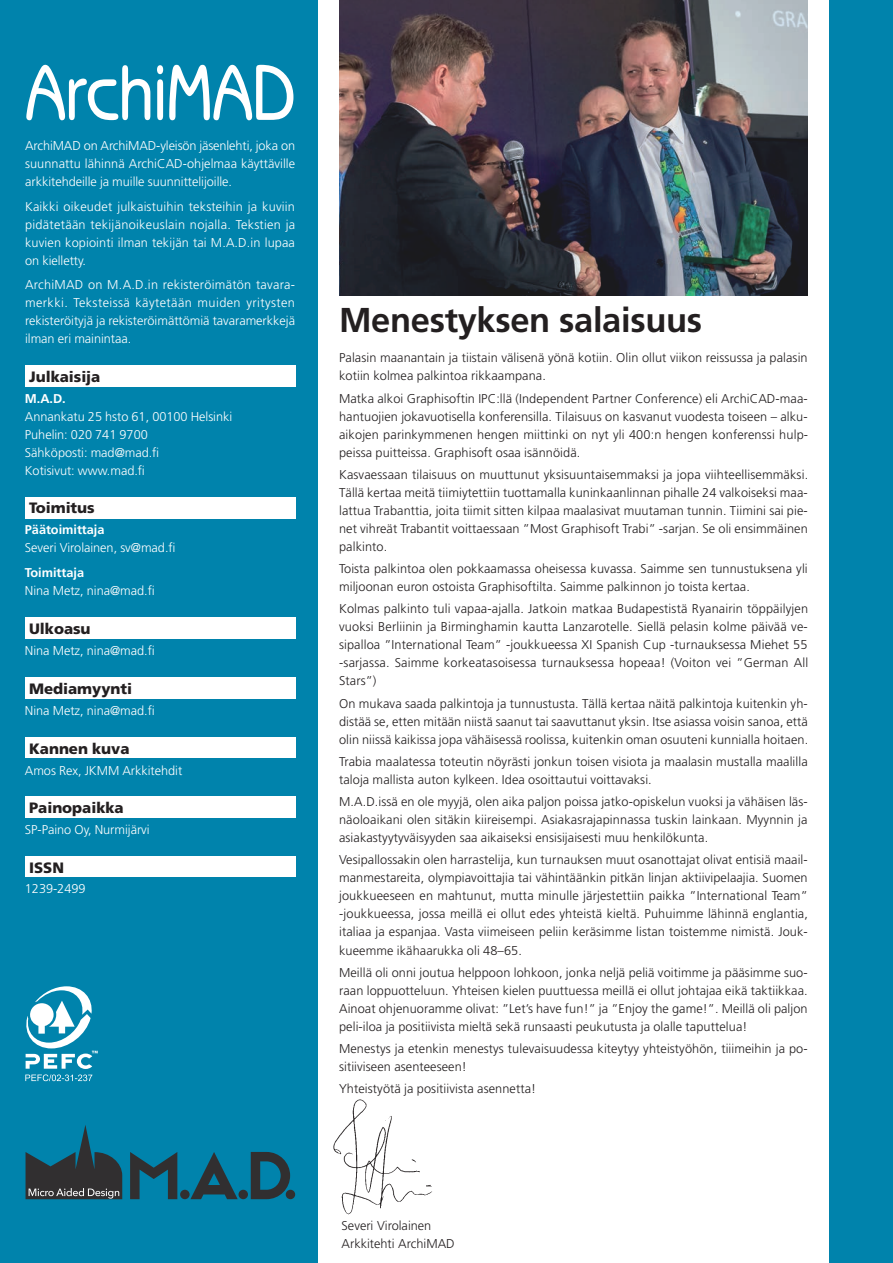
<style>
.page{position:relative;width:893px;height:1263px;background:#fff}
.page>*{position:absolute;margin:0;border:0;box-sizing:border-box;transform-origin:0 0}
.t1{font:700 34.5px "Frutiger";letter-spacing:-.01em;color:#231f20}
.t2{font:900 15px "Frutiger";letter-spacing:-.005em;color:#231f20}
.t3{font:300 12.75px/18px "Frutiger";letter-spacing:.005em;color:#231f20;text-align:justify}
.t4{font:300 12.75px/18px "Frutiger";letter-spacing:-.005em;color:#fff;text-align:justify}
.t5{font:700 12.75px "Frutiger";letter-spacing:-.005em;color:#fff}
</style>
<div class="page">
<div style="left:0;top:0;width:318px;height:1263px;background:#0083ac"></div>
<svg style="left:26px;top:65px;width:267px;height:55px"></svg>
<div style="left:25px;top:365px;width:270px;height:22px;background:#fff"></div>
<div style="left:25px;top:497px;width:270px;height:21px;background:#fff"></div>
<div style="left:25px;top:617px;width:270px;height:21px;background:#fff"></div>
<div style="left:25px;top:677px;width:270px;height:21px;background:#fff"></div>
<div style="left:25px;top:737px;width:270px;height:21px;background:#fff"></div>
<div style="left:25px;top:797px;width:270px;height:21px;background:#fff"></div>
<div style="left:25px;top:857px;width:270px;height:20px;background:#fff"></div>
<img style="left:333px;top:1099px;width:99px;height:116px">
<div style="left:829px;top:0;width:64px;height:1263px;background:#0083ac"></div>
<img style="left:339px;top:0;width:469px;height:296px">
<svg style="left:130px;top:1152px;width:47px;height:47px"></svg>
<svg style="left:251px;top:1152px;width:39px;height:47px"></svg>
<div style="left:180px;top:1190px;width:10px;height:9px;background:#312f30;border-radius:50%"></div>
<div style="left:239px;top:1190px;width:9px;height:9px;background:#312f30;border-radius:50%"></div>
<div style="left:286px;top:1190px;width:9px;height:9px;background:#312f30;border-radius:50%"></div>
<svg style="left:190px;top:1152px;width:48px;height:47px"></svg>
<svg style="left:26px;top:1125px;width:96px;height:74px"></svg>
<svg style="left:25px;top:986px;width:73px;height:95px"></svg>
<p class="t4" style="left:25px;top:137px;width:272px">ArchiMAD on ArchiMAD-yleisön jäsenlehti, joka on suunnattu lähinnä ArchiCAD-ohjelmaa käyttäville arkkitehdeille ja muille suunnittelijoille.</p>
<p class="t4" style="left:25px;top:197px;width:272px">Kaikki oikeudet julkaistuihin teksteihin ja kuviin pidätetään tekijänoikeuslain nojalla. Tekstien ja kuvien kopiointi ilman tekijän tai M.A.D.in lupaa on kielletty.</p>
<p class="t4" style="left:25px;top:276px;width:271px">ArchiMAD on M.A.D.in rekisteröimätön tavara&shy;merkki. Teksteissä käytetään muiden yritysten rekisteröityjä ja rekisteröimättömiä tavaramerkkejä ilman eri mainintaa.</p>
<p class="t2" style="left:29px;top:368px;width:73px">Julkaisija</p>
<p class="t5" style="left:25px;top:391px;width:42px">M.A.D.</p>
<p class="t4" style="left:25px;top:407px;width:209px;text-align:left">Annankatu 25 hsto 61, 00100 Helsinki<br>Puhelin: 020 741 9700<br>Sähköposti: mad@mad.fi<br>Kotisivut: www.mad.fi</p>
<p class="t2" style="left:29px;top:499px;width:67px">Toimitus</p>
<p class="t5" style="left:25px;top:522px;width:81px">Päätoimittaja</p>
<p class="t4" style="left:25px;top:539px;width:152px">Severi Virolainen, sv@mad.fi</p>
<p class="t5" style="left:25px;top:565px;width:61px">Toimittaja</p>
<p class="t4" style="left:25px;top:581px;width:131px">Nina Metz, nina@mad.fi</p>
<p class="t2" style="left:29px;top:619px;width:63px">Ulkoasu</p>
<p class="t4" style="left:25px;top:641px;width:131px">Nina Metz, nina@mad.fi</p>
<p class="t2" style="left:29px;top:679px;width:104px">Mediamyynti</p>
<p class="t4" style="left:25px;top:701px;width:131px">Nina Metz, nina@mad.fi</p>
<p class="t2" style="left:29px;top:739px;width:102px">Kannen kuva</p>
<p class="t4" style="left:25px;top:761px;width:159px">Amos Rex, JKMM Arkkitehdit</p>
<p class="t2" style="left:29px;top:799px;width:96px">Painopaikka</p>
<p class="t4" style="left:25px;top:821px;width:126px">SP-Paino Oy, Nurmijärvi</p>
<p class="t2" style="left:29px;top:858px;width:36px">ISSN</p>
<p class="t4" style="left:25px;top:880px;width:62px">1239-2499</p>
<h1 class="t1" style="left:339px;top:299px;width:365px">Menestyksen salaisuus</h1>
<p class="t3" style="left:339px;top:349px;width:470px">Palasin maanantain ja tiistain välisenä yönä kotiin. Olin ollut viikon reissussa ja palasin kotiin kolmea palkintoa rikkaampana.</p>
<p class="t3" style="left:339px;top:389px;width:471px">Matka alkoi Graphisoftin IPC:llä (Independent Partner Conference) eli ArchiCAD-maa&shy;hantuojien jokavuotisella konferensilla. Tilaisuus on kasvanut vuodesta toiseen – alku&shy;aikojen parinkymmenen hengen miittinki on nyt yli 400:n hengen konferenssi hulp&shy;peissa puitteissa. Graphisoft osaa isännöidä.</p>
<p class="t3" style="left:339px;top:465px;width:471px">Kasvaessaan tilaisuus on muuttunut yksisuuntaisemmaksi ja jopa viihteellisemmäksi.<br>Tällä kertaa meitä tiimiytettiin tuottamalla kuninkaanlinnan pihalle 24 valkoiseksi maa&shy;lattua Trabanttia, joita tiimit sitten kilpaa maalasivat muutaman tunnin. Tiimini sai pie&shy;net vihreät Trabantit voittaessaan ”Most Graphisoft Trabi” -sarjan. Se oli ensimmäinen palkinto.</p>
<p class="t3" style="left:339px;top:560px;width:470px">Toista palkintoa olen pokkaamassa oheisessa kuvassa. Saimme sen tunnustuksena yli miljoonan euron ostoista Graphisoftilta. Saimme palkinnon jo toista kertaa.</p>
<p class="t3" style="left:339px;top:600px;width:471px">Kolmas palkinto tuli vapaa-ajalla. Jatkoin matkaa Budapestistä Ryanairin töppäilyjen vuoksi Berliinin ja Birminghamin kautta Lanzarotelle. Siellä pelasin kolme päivää ve&shy;sipalloa ”International Team” -joukkueessa XI Spanish Cup -turnauksessa Miehet 55 -sarjassa. Saimme korkeatasoisessa turnauksessa hopeaa! (Voiton vei ”German All Stars”)</p>
<p class="t3" style="left:339px;top:694px;width:471px">On mukava saada palkintoja ja tunnustusta. Tällä kertaa näitä palkintoja kuitenkin yh&shy;distää se, etten mitään niistä saanut tai saavuttanut yksin. Itse asiassa voisin sanoa, että olin niissä kaikissa jopa vähäisessä roolissa, kuitenkin oman osuuteni kunnialla hoitaen.</p>
<p class="t3" style="left:339px;top:752px;width:470px">Trabia maalatessa toteutin nöyrästi jonkun toisen visiota ja maalasin mustalla maalilla taloja mallista auton kylkeen. Idea osoittautui voittavaksi.</p>
<p class="t3" style="left:339px;top:793px;width:470px">M.A.D.issä en ole myyjä, olen aika paljon poissa jatko-opiskelun vuoksi ja vähäisen läs&shy;näoloaikani olen sitäkin kiireisempi. Asiakasrajapinnassa tuskin lainkaan. Myynnin ja asiakastyytyväisyyden saa aikaiseksi ensisijaisesti muu henkilökunta.</p>
<p class="t3" style="left:339px;top:851px;width:470px">Vesipallossakin olen harrastelija, kun turnauksen muut osanottajat olivat entisiä maail&shy;manmestareita, olympiavoittajia tai vähintäänkin pitkän linjan aktiivipelaajia. Suomen joukkueeseen en mahtunut, mutta minulle järjestettiin paikka ”International Team” -joukkueessa, jossa meillä ei ollut edes yhteistä kieltä. Puhuimme lähinnä englantia, italiaa ja espanjaa. Vasta viimeiseen peliin keräsimme listan toistemme nimistä. Jouk&shy;kueemme ikähaarukka oli 48–65.</p>
<p class="t3" style="left:339px;top:963px;width:470px">Meillä oli onni joutua helppoon lohkoon, jonka neljä peliä voitimme ja pääsimme suo&shy;raan loppuotteluun. Yhteisen kielen puuttuessa meillä ei ollut johtajaa eikä taktiikkaa.<br>Ainoat ohjenuoramme olivat: ”Let’s have fun!” ja ”Enjoy the game!”. Meillä oli paljon peli-iloa ja positiivista mieltä sekä runsaasti peukutusta ja olalle taputtelua!</p>
<p class="t3" style="left:339px;top:1039px;width:470px">Menestys ja etenkin menestys tulevaisuudessa kiteytyy yhteistyöhön, tiiimeihin ja po&shy;sitiiviseen asenteeseen!</p>
<p class="t3" style="left:339px;top:1080px;width:199px">Yhteistyötä ja positiivista asennetta!</p>
<p class="t3" style="left:342px;top:1217px;width:115px">Severi Virolainen<br>Arkkitehti ArchiMAD</p>
</div>
